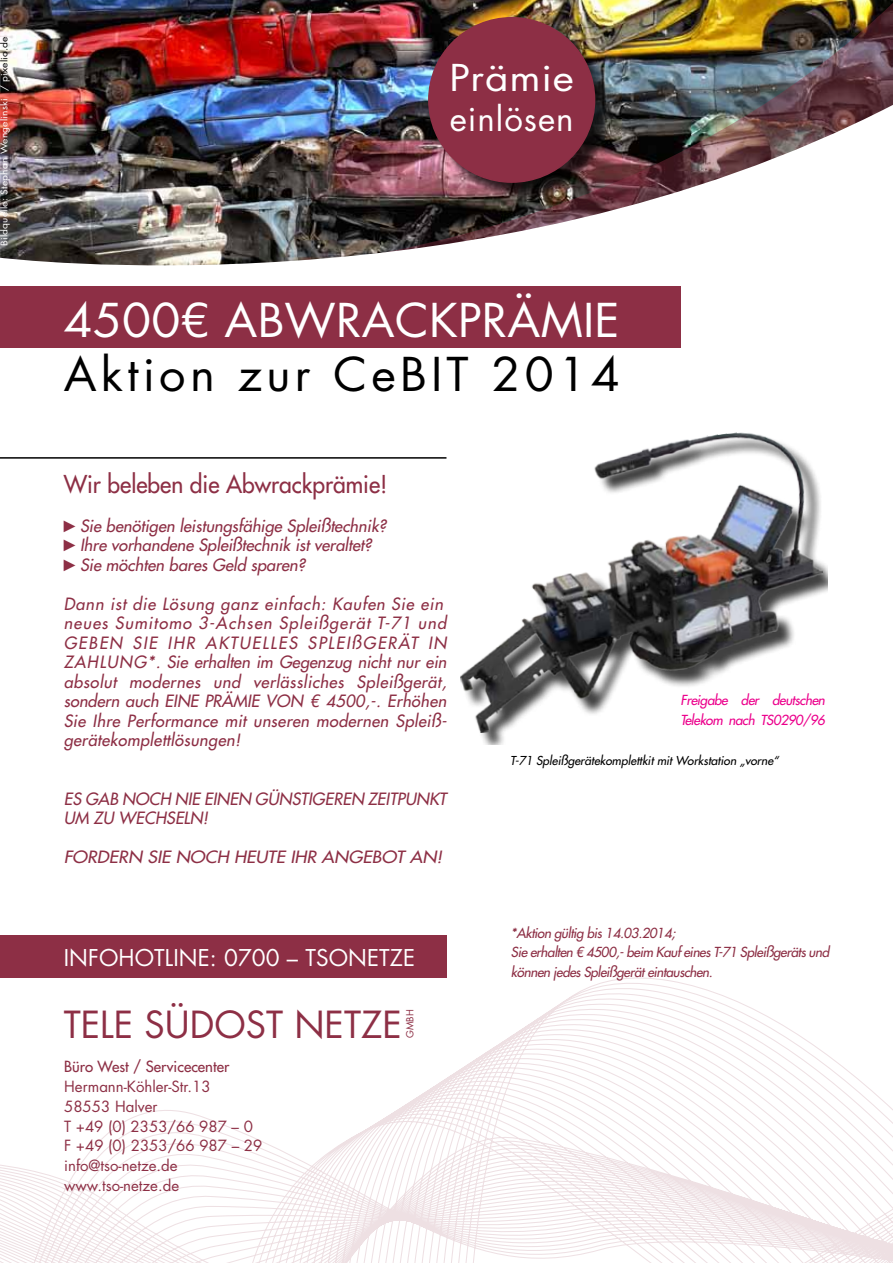
<style>
.page{position:relative;width:893px;height:1263px;background:#fff}
.page>*{position:absolute;margin:0;border:0;box-sizing:border-box;transform-origin:0 0}
.t1{font:45.3px "Futura Std";letter-spacing:.005em;color:#fff;scale:1.04 1}
.t2{font:45.3px "Futura Std";letter-spacing:.09em;color:#000;scale:1.04 1}
.t3{font:36.3px "Futura Std";color:#8d2f45}
.t4{font:36px "Futura Std";letter-spacing:.02em;color:#fff;scale:1.13 1}
.t5{font:33px "Futura Std";letter-spacing:.03em;color:#fff}
.t6{font:500 24px "Futura Std";color:#8d2f45;scale:.95 1}
.t7{font:22.5px "Futura Std";letter-spacing:.005em;color:#fff}
.t8{font:italic 500 16.5px/19.5px "Futura Std";letter-spacing:.02em;color:#8d2f45}
.t9{font:italic 500 16.5px/19.5px "Futura Std";color:#8d2f45}
.t10{font:italic 500 16.5px "Futura Std";color:#8d2f45;scale:1.09 1}
.t11{font:15px/19.8px "Futura Std";color:#8d2f45}
.t12{font:500 15px "Futura Std";color:#8d2f45}
.t13{font:italic 500 13.5px/19.5px "Futura Std";letter-spacing:-.03em;color:#8d2f45}
.t14{font:italic 500 13.5px/19.5px "Futura Std";letter-spacing:-.03em;color:#ec008c}
.t15{font:italic 500 12px "Futura Std";color:#000}
.t16{font:9.6px "Futura Std";color:#8d2f45}
.t17{font:9px "Futura Std";letter-spacing:.02em;color:#fff;scale:1.13 1}
.s1{color:#000}
.s2{font-family:"Arial Narrow";font-weight:400;font-style:normal}
</style>
<div class="page">
<svg style="left:0;top:935px;width:893px;height:328px"></svg>
<img style="left:0;top:3px;width:893px;height:331px">
<img style="left:0;top:105px;width:893px;height:214px">
<div style="left:0;top:286px;width:680px;height:62px;background:#8d2f45"></div>
<hr style="left:0;top:457px;width:446px;height:2px;background:#000">
<div style="left:0;top:935px;width:446px;height:43px;background:#8d2f45"></div>
<div style="left:430px;top:20px;width:184px;height:181px;background:#000;opacity:.75"></div>
<div style="left:429px;top:18px;width:166px;height:164px;background:#8d2f45;border-radius:50%"></div>
<img style="left:438px;top:432px;width:390px;height:302px">
<p class="t17" style="left:-2px;top:246px;width:187px;rotate:-90deg">Bildquelle: Stephan Wengelinski / pi<span class="s1">xelio.de</span></p>
<h3 class="t4" style="left:449px;top:55px;width:112px">Prämie</h3>
<h3 class="t5" style="left:450px;top:98px;width:125px">einlösen</h3>
<h1 class="t1" style="left:64px;top:291px;width:536px">4500€ ABWRACKPRÄMIE</h1>
<h1 class="t2" style="left:64px;top:345px;width:536px">Aktion zur CeBIT 2014</h1>
<h3 class="t6" style="left:64px;top:469px;width:342px">Wir beleben die Abwrackprämie!</h3>
<p class="t9" style="left:64px;top:516px;width:324px"><span class="s2">►</span>Sie benötigen leistungsfähige Spleißtechnik? <span class="s2">►</span>Ihre vorhandene Spleißtechnik ist veraltet? <span class="s2">►</span>Sie möchten bares Geld sparen?</p>
<p class="t8" style="left:64px;top:594px;width:384px">Dann ist die Lösung ganz einfach: Kaufen Sie ein neues Sumitomo 3-Achsen Spleißgerät T-71 und GEBEN SIE IHR AKTUELLES SPLEIßGERÄT IN ZAHLUNG*. Sie erhalten im Gegenzug nicht nur ein absolut modernes und verlässliches Spleißgerät, sondern auch EINE PRÄMIE VON € 4500,-. Erhöhen Sie Ihre Performance mit unseren modernen Spleiß&shy;gerätekomplettlösungen!</p>
<p class="t9" style="left:64px;top:789px;width:384px">ES GAB NOCH NIE EINEN GÜNSTIGEREN ZEITPUNKT<br>UM ZU WECHSELN!</p>
<p class="t10" style="left:64px;top:847px;width:349px">FORDERN SIE NOCH HEUTE IHR ANGEBOT AN!</p>
<h3 class="t7" style="left:64px;top:943px;width:353px">INFOHOTLINE: 0700 – TSONETZE</h3>
<h2 class="t3" style="left:64px;top:1001px;width:340px">TELE SÜDOST NETZE</h2>
<p class="t16" style="left:404px;top:1038px;width:30px;rotate:-90deg">GMBH</p>
<p class="t12" style="left:64px;top:1057px;width:167px">Büro West / Servicecenter</p>
<p class="t11" style="left:64px;top:1077px;width:200px">Hermann-Köhler-Str.13<br>58553 Halver<br>T +49 (0) 2353/66 987 – 0<br>F +49 (0) 2353/66 987 – 29 info@tso-netze.de www.tso-netze.de</p>
<p class="t14" style="left:680px;top:691px;width:146px">Freigabe der deutschen<br>Telekom nach TS0290/96</p>
<p class="t15" style="left:510px;top:753px;width:270px">T-71 Spleißgerätekomplettkit mit Workstation „vorne“</p>
<p class="t13" style="left:511px;top:923px;width:320px">*Aktion gültig bis 14.03.2014;<br>Sie erhalten € 4500,- beim Kauf eines T-71 Spleißgeräts und können jedes Spleißgerät eintauschen.</p>
</div>
